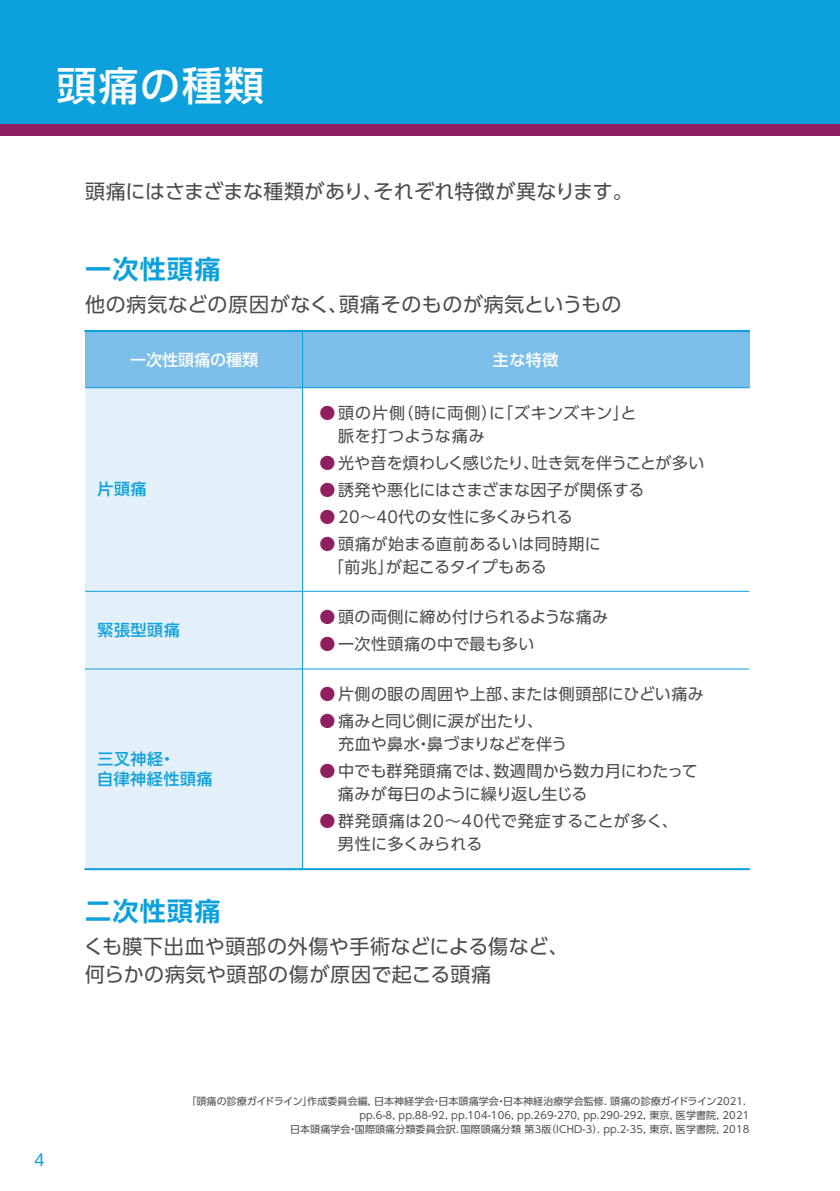
<style>
.page{position:relative;width:840px;height:1191px;background:#fff}
.page>*{position:absolute;margin:0;border:0;box-sizing:border-box;transform-origin:0 0}
.t1{font:500 40px "UD Shin Go Pr 6";letter-spacing:.04em;color:#fff}
.t2{font:700 26px "UD Shin Go Pr 6 De";letter-spacing:.05em;color:#0ca0dc}
.t3{font:20px/28px "UD Shin Go Pr 6";letter-spacing:.02em;color:#4b4c4d}
.t4{font:20px "UD Shin Go Pr 6";color:#4b4c4d}
.t5{font:16px/23px "UD Shin Go Pr 6";letter-spacing:.015em;color:#4b4c4d}
.t6{font:16px/23px "UD Shin Go Pr 6";letter-spacing:.04em;color:#4b4c4d}
.t7{font:16px/23px "UD Shin Go Pr 6";letter-spacing:.035em;color:#4b4c4d}
.t8{font:500 16px/20px "UD Shin Go Pr 6";letter-spacing:.035em;color:#0ca0dc}
.t9{font:500 16px "UD Shin Go Pr 6";color:#fff}
.t10{font:16px "UD Shin Go Pr 6";color:#0ca0dc}
.t11{font:10px "UD Shin Go Pr 6";letter-spacing:.01em;color:#4b4c4d}
.s1{color:#8f1f60}
</style>
<div class="page">
<div style="left:0;top:0;width:839px;height:125px;background:#0ca0dc"></div>
<div style="left:0;top:125px;width:839px;height:11px;background:#8f1f60"></div>
<div style="left:85px;top:331px;width:217px;height:538px;background:#e3f0f9"></div>
<div style="left:85px;top:330px;width:663px;height:58px;background:#7bbee9"></div>
<hr style="left:85px;top:591px;width:663px;height:1px;background:#0ca0dc">
<hr style="left:85px;top:387px;width:663px;height:1px;background:#0ca0dc">
<hr style="left:85px;top:330px;width:663px;height:2px;background:#0ca0dc">
<hr style="left:85px;top:668px;width:663px;height:1px;background:#0ca0dc">
<hr style="left:302px;top:331px;width:1px;height:538px;background:#0ca0dc">
<hr style="left:85px;top:868px;width:663px;height:2px;background:#0ca0dc">
<h1 class="t1" style="left:57px;top:53px;width:208px">頭痛の種類</h1>
<p class="t4" style="left:85px;top:175px;width:549px">頭痛にはさまざまな種類があり、それぞれ特徴が異なります。</p>
<h2 class="t2" style="left:85px;top:248px;width:137px">一次性頭痛</h2>
<p class="t3" style="left:85px;top:290px;width:537px">他の病気などの原因がなく、頭痛そのものが病気というもの</p>
<p class="t9" style="left:130px;top:347px;width:130px">一次性頭痛の種類</p>
<p class="t9" style="left:492px;top:347px;width:67px">主な特徴</p>
<p class="t7" style="left:338px;top:401px;width:299px;text-indent:-19px"><span class="s1">●</span>頭の片側（時に両側）に「ズキンズキン」と脈を打つような痛み</p>
<p class="t5" style="left:319px;top:451px;width:386px"><span class="s1">●</span> 光や音を煩わしく感じたり、吐き気を伴うことが多い</p>
<p class="t5" style="left:319px;top:478px;width:326px"><span class="s1">●</span>誘発や悪化にはさまざまな因子が関係する</p>
<p class="t5" style="left:319px;top:505px;width:254px"><span class="s1">●</span>20～40代の女性に多くみられる</p>
<p class="t5" style="left:319px;top:532px;width:282px"><span class="s1">●</span>頭痛が始まる直前あるいは同時期に　「前兆」が起こるタイプもある</p>
<p class="t5" style="left:319px;top:605px;width:290px"><span class="s1">●</span>頭の両側に締め付けられるような痛み</p>
<p class="t5" style="left:319px;top:632px;width:216px"><span class="s1">●</span>一次性頭痛の中で最も多い</p>
<p class="t5" style="left:319px;top:682px;width:386px"><span class="s1">●</span>片側の眼の周囲や上部、または側頭部にひどい痛み</p>
<p class="t5" style="left:338px;top:709px;width:230px;text-indent:-19px"><span class="s1">●</span> 痛みと同じ側に涙が出たり、<br>充血や鼻水・鼻づまりなどを伴う</p>
<p class="t5" style="left:338px;top:759px;width:361px;text-indent:-18px"><span class="s1">●</span>中でも群発頭痛では、数週間から数カ月にわたって痛みが毎日のように繰り返し生じる</p>
<p class="t6" style="left:338px;top:809px;width:341px;text-indent:-18px"><span class="s1">●</span>群発頭痛は20～40代で発症することが多く、男性に多くみられる</p>
<p class="t8" style="left:97px;top:479px;width:51px">片頭痛</p>
<p class="t8" style="left:97px;top:619px;width:84px">緊張型頭痛</p>
<p class="t8" style="left:97px;top:748px;width:117px">三叉神経・<br>自律神経性頭痛</p>
<h2 class="t2" style="left:85px;top:890px;width:137px">二次性頭痛</h2>
<p class="t3" style="left:83px;top:931px;width:486px">くも膜下出血や頭部の外傷や手術などによる傷など、何らかの病気や頭部の傷が原因で起こる頭痛</p>
<p class="t10" style="left:34px;top:1147px;width:12px">4</p>
<p class="t11" style="left:186px;top:1093px;width:560px">「頭痛の診療ガイドライン」作成委員会編, 日本神経学会・日本頭痛学会・日本神経治療学会監修. 頭痛の診療ガイドライン2021.</p>
<p class="t11" style="left:359px;top:1107px;width:391px">pp.6-8, pp.88-92, pp.104-106, pp.269-270, pp.290-292, 東京, 医学書院, 2021</p>
<p class="t11" style="left:290px;top:1121px;width:460px">日本頭痛学会・国際頭痛分類委員会訳．国際頭痛分類 第3版（ICHD-3）. pp.2-35, 東京, 医学書院, 2018</p>
</div>
